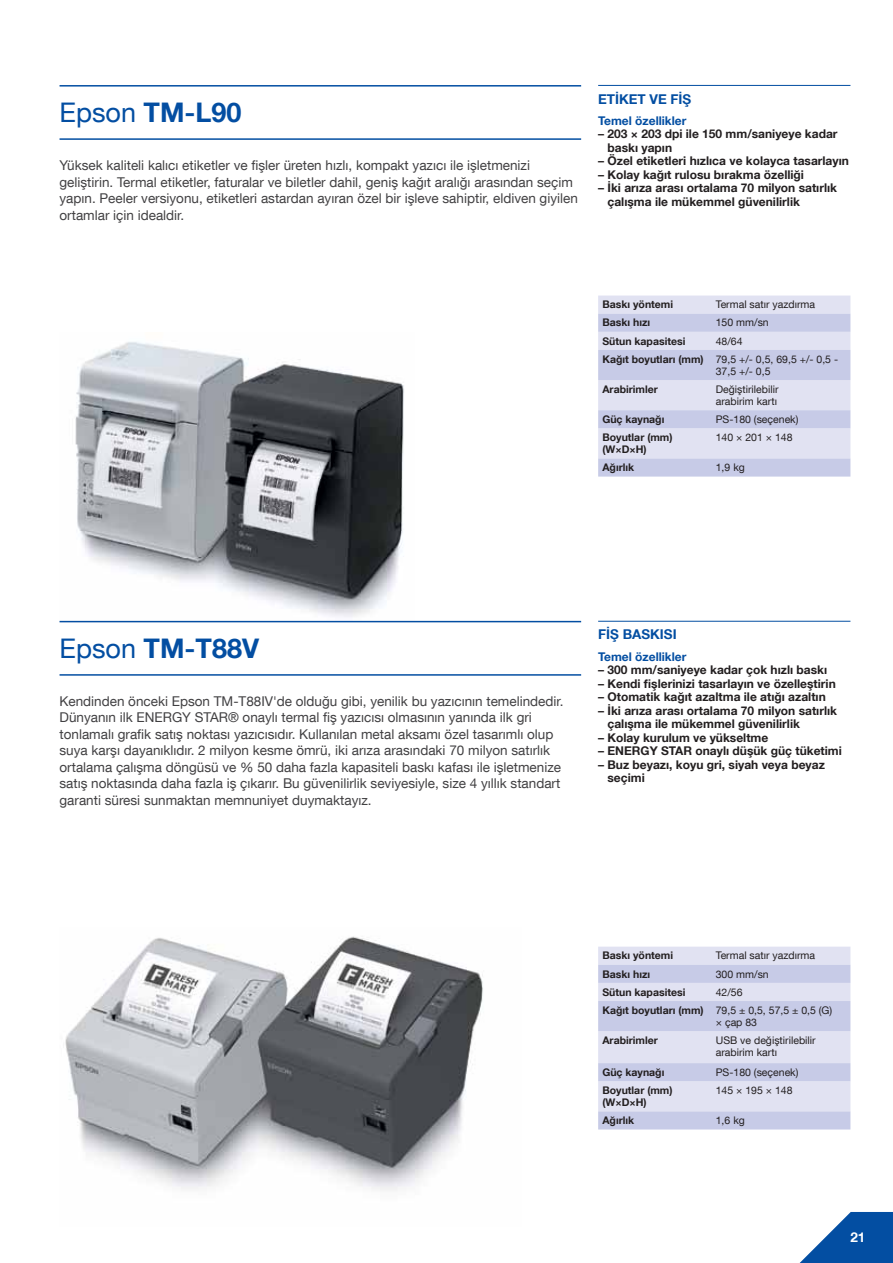
<style>
.page{position:relative;width:893px;height:1263px;background:#fff}
.page>*{position:absolute;margin:0;border:0;box-sizing:border-box;transform-origin:0 0}
.t1{font:700 27px "Helvetica Neue LT Com";color:#034ea2}
.t2{font:13.5px/16.5px "Helvetica Neue LT Com";color:#414042}
.t3{font:700 13.5px "Helvetica Neue LT Com";color:#034ea2}
.t4{font:700 13.5px "Helvetica Neue LT Com";color:#fff}
.t5{font:700 12px/13.5px "Helvetica Neue LT Com";color:#231f20}
.t6{font:700 12px "Helvetica Neue LT Com";color:#034ea2}
.t7{font:10.5px/18.1px "Helvetica Neue LT Com";color:#231f20}
.t8{font:700 10.5px/12px "Helvetica Neue LT Com";color:#231f20}
.s1{font-weight:400}
.s2{font-weight:700}
</style>
<div class="page">
<svg style="left:799px;top:1212px;width:94px;height:51px"></svg>
<img style="left:60px;top:342px;width:355px;height:279px">
<svg style="left:598px;top:296px;width:252px;height:181px;background:#d5d7ec"></svg>
<svg style="left:598px;top:947px;width:252px;height:182px;background:#d5d7ec"></svg>
<hr style="left:598px;top:85px;width:252px;height:1px;background:#034ea2">
<hr style="left:598px;top:621px;width:252px;height:1px;background:#034ea2">
<hr style="left:60px;top:85px;width:521px;height:2px;background:#034ea2">
<hr style="left:60px;top:138px;width:521px;height:2px;background:#034ea2">
<hr style="left:60px;top:621px;width:521px;height:1px;background:#034ea2">
<hr style="left:60px;top:674px;width:521px;height:2px;background:#034ea2">
<img style="left:65px;top:936px;width:418px;height:255px">
<h1 class="t1" style="left:60px;top:95px;width:184px"><span class="s1">Epson</span> TM-L90</h1>
<p class="t2" style="left:60px;top:157px;width:520px">Yüksek kaliteli kalıcı etiketler ve fişler üreten hızlı, kompakt yazıcı ile işletmenizi geliştirin. Termal etiketler, faturalar ve biletler dahil, geniş kağıt aralığı arasından seçim yapın. Peeler versiyonu, etiketleri astardan ayıran özel bir işleve sahiptir, eldiven giyilen ortamlar için idealdir.</p>
<p class="t3" style="left:598px;top:90px;width:95px">ETİKET VE FİŞ</p>
<p class="t6" style="left:598px;top:113px;width:90px">Temel özellikler</p>
<p class="t5" style="left:607px;top:127px;width:232px;text-indent:-9px">– 203 × 203 dpi ile 150 mm/saniyeye kadar baskı yapın</p>
<p class="t5" style="left:598px;top:154px;width:252px">– Özel etiketleri hızlıca ve kolayca tasarlayın</p>
<p class="t5" style="left:598px;top:168px;width:207px">– Kolay kağıt rulosu bırakma özelliği</p>
<p class="t5" style="left:607px;top:181px;width:231px;text-indent:-9px">– İki arıza arası ortalama 70 milyon satırlık çalışma ile mükemmel güvenilirlik</p>
<p class="t8" style="left:602px;top:298px;width:72px">Baskı yöntemi</p>
<p class="t7" style="left:716px;top:295px;width:101px">Termal satır yazdırma</p>
<p class="t8" style="left:602px;top:316px;width:49px">Baskı hızı</p>
<p class="t7" style="left:716px;top:313px;width:54px">150 mm/sn</p>
<p class="t8" style="left:602px;top:335px;width:85px">Sütun kapasitesi</p>
<p class="t7" style="left:602px;top:332px;width:237px;text-indent:113px">48/64<br><span class="s2">Kağıt boyutları (mm)</span> 79,5 +/- 0,5, 69,5 +/- 0,5 -</p>
<p class="t7" style="left:716px;top:362px;width:56px">37,5 +/- 0,5</p>
<p class="t8" style="left:602px;top:383px;width:57px">Arabirimler</p>
<p class="t7" style="left:716px;top:383px;width:64px;line-height:12px">Değiştirilebilir arabirim kartı</p>
<p class="t8" style="left:602px;top:413px;width:64px">Güç kaynağı</p>
<p class="t7" style="left:716px;top:410px;width:84px">PS-180 (seçenek)</p>
<p class="t8" style="left:602px;top:431px;width:72px">Boyutlar (mm) (W×D×H)</p>
<p class="t7" style="left:716px;top:428px;width:78px">140 × 201 × 148</p>
<p class="t8" style="left:602px;top:461px;width:33px">Ağırlık</p>
<p class="t7" style="left:716px;top:458px;width:30px">1,9 kg</p>
<h1 class="t1" style="left:60px;top:631px;width:201px"><span class="s1">Epson</span> TM-T88V</h1>
<p class="t2" style="left:60px;top:692px;width:505px">Kendinden önceki Epson TM-T88IV'de olduğu gibi, yenilik bu yazıcının temelindedir.<br>Dünyanın ilk ENERGY STAR® onaylı termal fiş yazıcısı olmasının yanında ilk gri tonlamalı grafik satış noktası yazıcısıdır. Kullanılan metal aksamı özel tasarımlı olup suya karşı dayanıklıdır. 2 milyon kesme ömrü, iki arıza arasındaki 70 milyon satırlık ortalama çalışma döngüsü ve % 50 daha fazla kapasiteli baskı kafası ile işletmenize satış noktasında daha fazla iş çıkarır. Bu güvenilirlik seviyesiyle, size 4 yıllık standart garanti süresi sunmaktan memnuniyet duymaktayız.</p>
<p class="t3" style="left:598px;top:626px;width:80px">FİŞ BASKISI</p>
<p class="t6" style="left:598px;top:649px;width:90px">Temel özellikler</p>
<p class="t5" style="left:598px;top:663px;width:231px">– 300 mm/saniyeye kadar çok hızlı baskı</p>
<p class="t5" style="left:598px;top:676px;width:239px">– Kendi fişlerinizi tasarlayın ve özelleştirin</p>
<p class="t5" style="left:598px;top:690px;width:229px">– Otomatik kağıt azaltma ile atığı azaltın</p>
<p class="t5" style="left:607px;top:703px;width:231px;text-indent:-9px">– İki arıza arası ortalama 70 milyon satırlık çalışma ile mükemmel güvenilirlik</p>
<p class="t5" style="left:598px;top:730px;width:172px">– Kolay kurulum ve yükseltme</p>
<p class="t5" style="left:598px;top:744px;width:245px">– ENERGY STAR onaylı düşük güç tüketimi</p>
<p class="t5" style="left:607px;top:757px;width:219px;text-indent:-9px">– Buz beyazı, koyu gri, siyah veya beyaz seçimi</p>
<p class="t8" style="left:602px;top:949px;width:72px">Baskı yöntemi</p>
<p class="t7" style="left:716px;top:946px;width:101px">Termal satır yazdırma</p>
<p class="t8" style="left:602px;top:967px;width:49px">Baskı hızı</p>
<p class="t7" style="left:716px;top:964px;width:54px">300 mm/sn</p>
<p class="t8" style="left:602px;top:986px;width:85px">Sütun kapasitesi</p>
<p class="t7" style="left:602px;top:983px;width:231px;text-indent:113px">42/56<br><span class="s2">Kağıt boyutları (mm)</span> 79,5 ± 0,5, 57,5 ± 0,5 (G)</p>
<p class="t7" style="left:716px;top:1013px;width:43px">× çap 83</p>
<p class="t8" style="left:602px;top:1034px;width:57px">Arabirimler</p>
<p class="t7" style="left:716px;top:1034px;width:101px;line-height:12px">USB ve değiştirilebilir arabirim kartı</p>
<p class="t8" style="left:602px;top:1066px;width:64px">Güç kaynağı</p>
<p class="t7" style="left:716px;top:1063px;width:84px">PS-180 (seçenek)</p>
<p class="t8" style="left:602px;top:1084px;width:72px">Boyutlar (mm) (W×D×H)</p>
<p class="t7" style="left:716px;top:1081px;width:78px">145 × 195 × 148</p>
<p class="t8" style="left:602px;top:1114px;width:33px">Ağırlık</p>
<p class="t7" style="left:716px;top:1111px;width:30px">1,6 kg</p>
<p class="t4" style="left:850px;top:1229px;width:17px">21</p>
</div>
